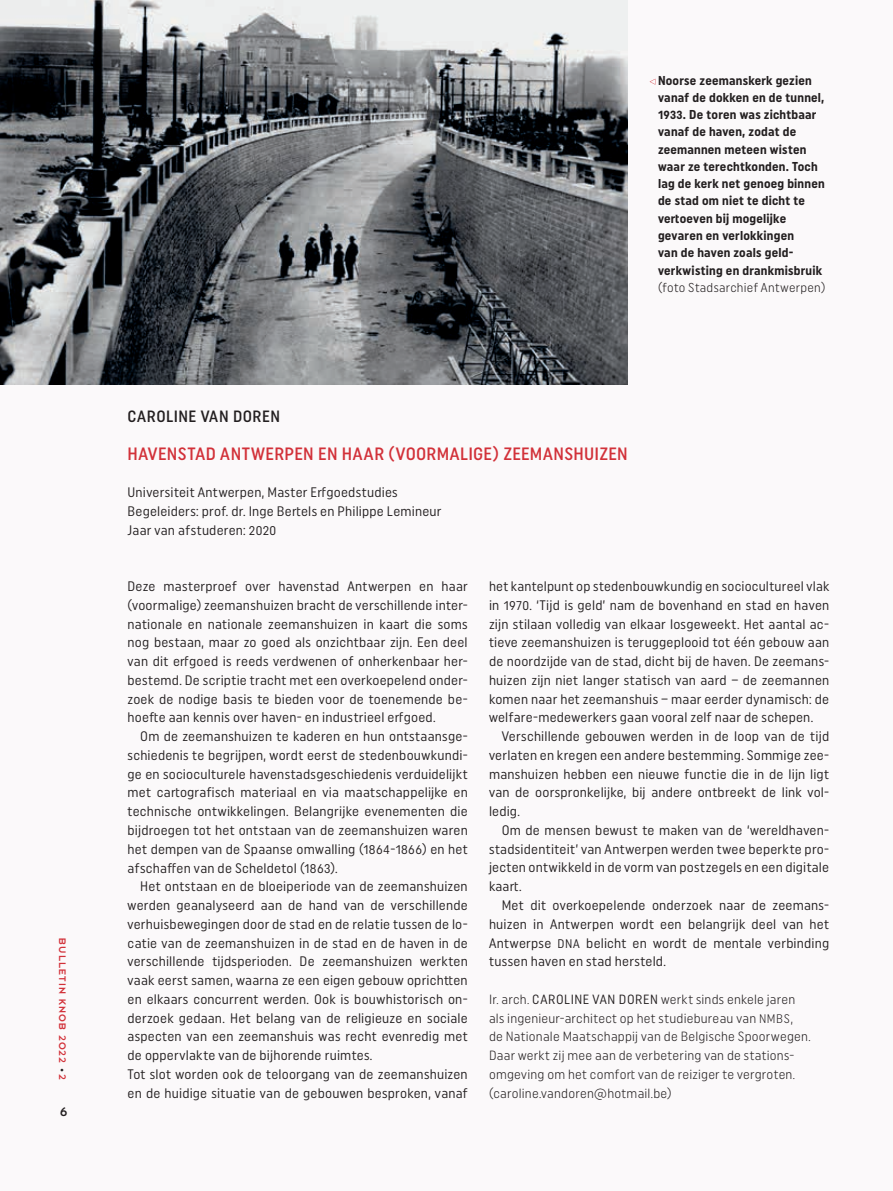
<style>
.page{position:relative;width:893px;height:1191px;background:#fbf9fa}
.page>*{position:absolute;margin:0;border:0;box-sizing:border-box;transform-origin:0 0}
.t1{font:500 17.85px "Uniform Pro Con";letter-spacing:.02em;color:#d23139}
.t2{font:500 16.35px "Uniform Pro Con";letter-spacing:.03em;color:#231f20}
.t3{font:13.8px/18.8px "Uniform Pro Con";letter-spacing:.015em;color:#231f20;text-align:justify}
.t4{font:13.5px "Dessau Pro";color:#231f20}
.t5{font:13.35px/18.8px "Uniform Pro Con Lgt";letter-spacing:.015em;color:#231f20}
.t6{font:12.9px/17.2px "Uniform Pro Con Bld";letter-spacing:.015em;color:#231f20}
.t7{font:12.9px "Uniform Pro Con Lgt";letter-spacing:.02em;color:#231f20}
.t8{font:10.5px "Dessau Pro";letter-spacing:.11em;color:#d23139}
.s1{font-size:8.25px;color:#231f20}
.s2{font-size:12.45px}
.s3{font-family:"Uniform Pro Con"}
</style>
<div class="page">
<img style="left:0;top:0;width:627px;height:385px">
<svg style="left:649px;top:79px;width:6px;height:6px"></svg>
<p class="t8" style="left:68px;top:938px;width:143px;rotate:90deg">BULLETIN KNOB 2022 <span class="s1">•</span> 2</p>
<p class="t4" style="left:60px;top:1105px;width:9px">6</p>
<p class="t6" style="left:658px;top:71px;width:168px">Noorse zeemanskerk gezien vanaf de dokken en de tunnel,<br>1933. De toren was zichtbaar vanaf de haven, zodat de zeemannen meteen wisten waar ze terechtkonden. Toch lag de kerk net genoeg binnen de stad om niet te dicht te vertoeven bij mogelijke gevaren en verlokkingen<br>van de haven zoals geld&shy;verkwisting en drankmisbruik</p>
<p class="t7" style="left:658px;top:279px;width:169px">(foto Stadsarchief Antwerpen)</p>
<p class="t2" style="left:128px;top:407px;width:154px">CAROLINE VAN DOREN</p>
<p class="t1" style="left:128px;top:443px;width:502px">HAVENSTAD ANTWERPEN EN HAAR (VOORMALIGE) ZEEMANSHUIZEN</p>
<p class="t3" style="left:128px;top:483px;width:315px;text-align:left">Universiteit Antwerpen, Master Erfgoedstudies<br>Begeleiders: prof. dr. Inge Bertels en Philippe Lemineur<br>Jaar van afstuderen: 2020</p>
<p class="t3" style="left:128px;top:576px;width:342px">Deze masterproef over havenstad Antwerpen en haar (voormalige) zeemanshuizen bracht de verschillende inter&shy;nationale en nationale zeemanshuizen in kaart die soms nog bestaan, maar zo goed als onzichtbaar zijn. Een deel van dit erfgoed is reeds verdwenen of onherkenbaar her&shy;bestemd. De scriptie tracht met een overkoepelend onder&shy;zoek de nodige basis te bieden voor de toenemende be&shy;hoefte aan kennis over haven- en industrieel erfgoed.</p>
<p class="t3" style="left:128px;top:726px;width:342px;text-indent:13px">Om de zeemanshuizen te kaderen en hun ontstaansge&shy;schiedenis te begrijpen, wordt eerst de stedenbouwkundi&shy;ge en socioculturele havenstadsgeschiedenis verduidelijkt met cartografisch materiaal en via maatschappelijke en technische ontwikkelingen. Belangrijke evenementen die bijdroegen tot het ontstaan van de zeemanshuizen waren het dempen van de Spaanse omwalling (1864-1866) en het afschaffen van de Scheldetol (1863).</p>
<p class="t3" style="left:128px;top:876px;width:342px;text-align:left;text-indent:13px">Het ontstaan en de bloeiperiode van de zeemanshuizen werden geanalyseerd aan de hand van de verschillende verhuisbewegingen door de stad en de relatie tussen de lo&shy;catie van de zeemanshuizen in de stad en de haven in de verschillende tijdsperioden. De zeemanshuizen werkten vaak eerst samen, waarna ze een eigen gebouw oprichtten en elkaars concurrent werden. Ook is bouwhistorisch on&shy;derzoek gedaan. Het belang van de religieuze en sociale aspecten van een zeemanshuis was recht evenredig met de oppervlakte van de bijhorende ruimtes.<br>Tot slot worden ook de teloorgang van de zeemanshuizen en de huidige situatie van de gebouwen besproken, vanaf</p>
<p class="t3" style="left:489px;top:576px;width:342px">het kantelpunt op stedenbouwkundig en sociocultureel vlak in 1970. ‘Tijd is geld’ nam de bovenhand en stad en haven zijn stilaan volledig van elkaar losgeweekt. Het aantal ac&shy;tieve zeemanshuizen is teruggeplooid tot één gebouw aan de noordzijde van de stad, dicht bij de haven. De zeemans&shy;huizen zijn niet langer statisch van aard – de zeemannen komen naar het zeemanshuis – maar eerder dynamisch: de welfare-medewerkers gaan vooral zelf naar de schepen.</p>
<p class="t3" style="left:489px;top:726px;width:342px;text-indent:13px">Verschillende gebouwen werden in de loop van de tijd verlaten en kregen een andere bestemming. Sommige zee&shy;manshuizen hebben een nieuwe functie die in de lijn ligt van de oorspronkelijke, bij andere ontbreekt de link vol&shy;ledig.</p>
<p class="t3" style="left:489px;top:820px;width:342px;text-indent:13px">Om de mensen bewust te maken van de ‘wereldhaven&shy;stadsidentiteit’ van Antwerpen werden twee beperkte pro&shy;jecten ontwikkeld in de vorm van postzegels en een digitale kaart.</p>
<p class="t3" style="left:489px;top:895px;width:342px;text-indent:13px">Met dit overkoepelende onderzoek naar de zeemans&shy;huizen in Antwerpen wordt een belangrijk deel van het Antwerpse <span class="s2">DNA</span> belicht en wordt de mentale verbinding tussen haven en stad hersteld.</p>
<p class="t5" style="left:489px;top:989px;width:323px">Ir. arch. <span class="s3">CAROLINE VAN DOREN</span> werkt sinds enkele jaren als ingenieur-architect op het studiebureau van <span class="s2">NMBS</span>,<br>de Nationale Maatschappij van de Belgische Spoorwegen.<br>Daar werkt zij mee aan de verbetering van de stations&shy;omgeving om het comfort van de reiziger te vergroten. (caroline.vandoren@hotmail.be)</p>
</div>
